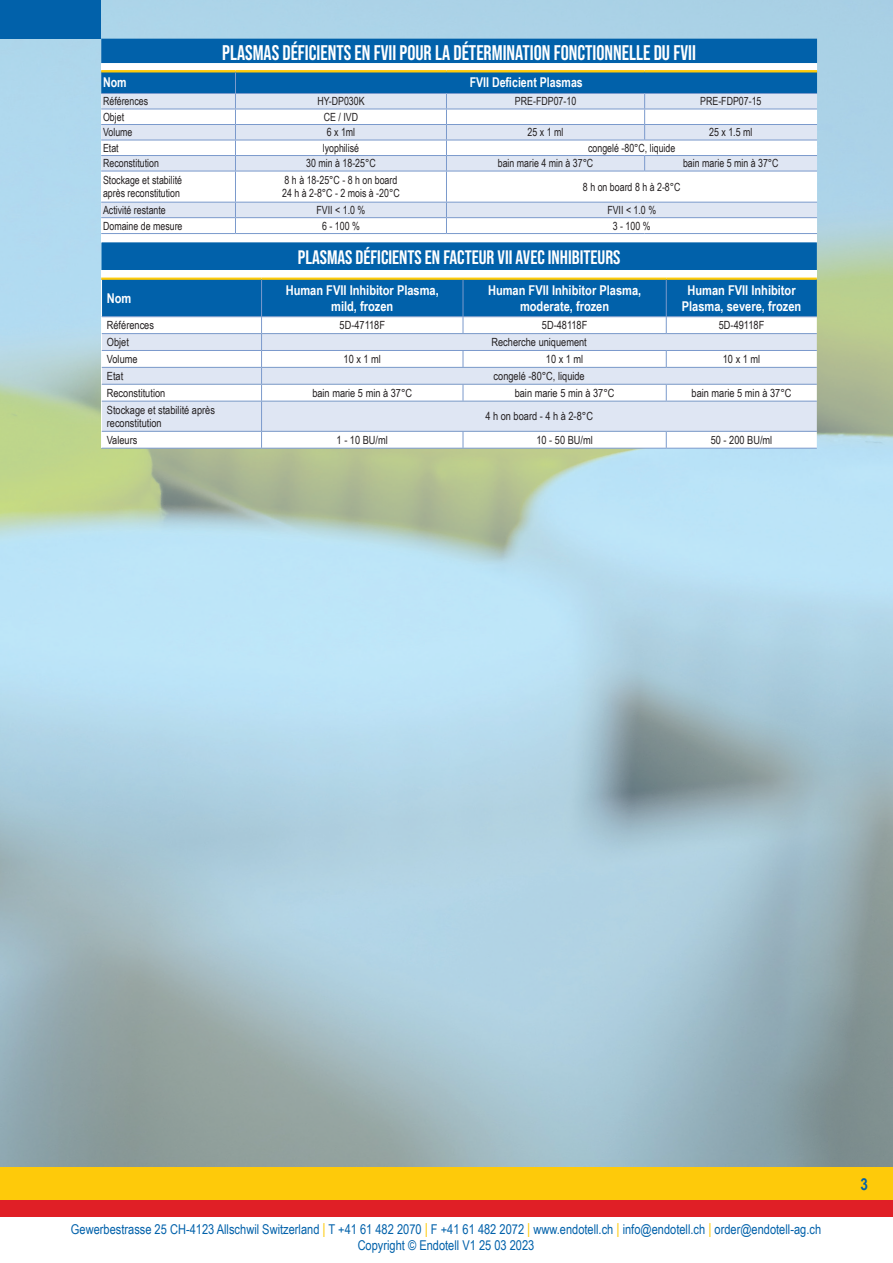
<style>
.page{position:relative;width:893px;height:1263px;background:#fff}
.page>*{position:absolute;margin:0;border:0;box-sizing:border-box;transform-origin:0 0}
.t1{font:700 21.15px "Bebas Neue Pro";color:#fff;scale:.96 1}
.t2{font:700 19.5px "Bebas Neue Pro";color:#fff}
.t3{font:700 16.5px "Arial Narrow";color:#0161aa}
.t4{font:13.5px/16.2px "Arial Narrow";color:#0161aa;text-align:center}
.t5{font:700 13.5px/16.2px "Arial Narrow";color:#fff;text-align:center}
.t6{font:700 13.5px "Arial Narrow";color:#fff;scale:.96 1}
.t7{font:11.25px/12.6px "Arial Narrow";color:#231f20;scale:.96 1}
.t8{font:11.25px/13.5px "Arial Narrow";color:#231f20}
.s1{font-size:27px;color:#feca0a}
</style>
<div class="page">
<img style="left:0;top:0;width:893px;height:1167px">
<div style="left:0;top:1167px;width:893px;height:33px;background:#feca0a"></div>
<div style="left:0;top:1200px;width:893px;height:17px;background:#e01f26"></div>
<div style="left:0;top:0;width:101px;height:39px;background:#0161aa"></div>
<div style="left:101px;top:39px;width:716px;height:203px;background:#fff"></div>
<svg style="left:101px;top:201px;width:716px;height:1px"></svg>
<hr style="left:101px;top:233px;width:134px;height:1px;background:#7b9acc">
<hr style="left:235px;top:233px;width:211px;height:1px;background:#7b9acc">
<hr style="left:446px;top:233px;width:199px;height:1px;background:#7b9acc">
<hr style="left:645px;top:233px;width:172px;height:1px;background:#7b9acc">
<hr style="left:101px;top:171px;width:134px;height:1px;background:#7b9acc">
<hr style="left:235px;top:171px;width:211px;height:1px;background:#7b9acc">
<hr style="left:446px;top:171px;width:199px;height:1px;background:#7b9acc">
<hr style="left:645px;top:171px;width:172px;height:1px;background:#7b9acc">
<hr style="left:235px;top:171px;width:1px;height:31px;background:#7b9acc">
<hr style="left:446px;top:171px;width:1px;height:31px;background:#7b9acc">
<svg style="left:101px;top:203px;width:716px;height:30px"></svg>
<hr style="left:101px;top:202px;width:134px;height:1px;background:#7b9acc">
<hr style="left:235px;top:202px;width:211px;height:1px;background:#7b9acc">
<hr style="left:446px;top:202px;width:199px;height:1px;background:#7b9acc">
<hr style="left:645px;top:202px;width:172px;height:1px;background:#7b9acc">
<hr style="left:101px;top:217px;width:134px;height:1px;background:#7b9acc">
<hr style="left:235px;top:217px;width:211px;height:1px;background:#7b9acc">
<hr style="left:446px;top:217px;width:199px;height:1px;background:#7b9acc">
<hr style="left:645px;top:217px;width:172px;height:1px;background:#7b9acc">
<svg style="left:101px;top:39px;width:716px;height:132px"></svg>
<div style="left:102px;top:242px;width:715px;height:74px;background:#0161aa"></div>
<div style="left:102px;top:270px;width:715px;height:9px;background:#fff"></div>
<svg style="left:102px;top:317px;width:715px;height:131px"></svg>
<svg style="left:102px;top:334px;width:715px;height:97px;fill:#dfe6f3"></svg>
<hr style="left:101px;top:278px;width:161px;height:2px;background:#feca0a">
<hr style="left:262px;top:278px;width:201px;height:2px;background:#feca0a">
<hr style="left:463px;top:278px;width:203px;height:2px;background:#feca0a">
<hr style="left:666px;top:278px;width:151px;height:2px;background:#feca0a">
<hr style="left:101px;top:448px;width:161px;height:1px;background:#7b9acc">
<hr style="left:262px;top:448px;width:201px;height:1px;background:#7b9acc">
<hr style="left:463px;top:448px;width:203px;height:1px;background:#7b9acc">
<hr style="left:666px;top:448px;width:151px;height:1px;background:#7b9acc">
<hr style="left:101px;top:280px;width:1px;height:37px;background:#fff">
<svg style="left:101px;top:317px;width:1px;height:84px"></svg>
<hr style="left:101px;top:401px;width:1px;height:30px;background:#fff">
<svg style="left:101px;top:431px;width:1px;height:17px"></svg>
<hr style="left:261px;top:280px;width:1px;height:36px;background:#7b9acc">
<hr style="left:463px;top:280px;width:1px;height:36px;background:#7b9acc">
<hr style="left:666px;top:280px;width:1px;height:36px;background:#7b9acc">
<hr style="left:102px;top:316px;width:160px;height:1px;background:#7b9acc">
<hr style="left:262px;top:316px;width:201px;height:1px;background:#7b9acc">
<hr style="left:463px;top:316px;width:203px;height:1px;background:#7b9acc">
<svg style="left:463px;top:317px;width:1px;height:16px"></svg>
<hr style="left:666px;top:316px;width:151px;height:1px;background:#7b9acc">
<svg style="left:666px;top:317px;width:1px;height:16px"></svg>
<hr style="left:102px;top:333px;width:160px;height:1px;background:#7b9acc">
<hr style="left:262px;top:333px;width:201px;height:1px;background:#7b9acc">
<hr style="left:463px;top:333px;width:203px;height:1px;background:#7b9acc">
<hr style="left:666px;top:333px;width:151px;height:1px;background:#7b9acc">
<hr style="left:102px;top:350px;width:160px;height:1px;background:#7b9acc">
<hr style="left:262px;top:350px;width:201px;height:1px;background:#7b9acc">
<hr style="left:463px;top:350px;width:203px;height:1px;background:#7b9acc">
<svg style="left:463px;top:351px;width:1px;height:16px"></svg>
<hr style="left:666px;top:350px;width:151px;height:1px;background:#7b9acc">
<svg style="left:666px;top:351px;width:1px;height:16px"></svg>
<hr style="left:102px;top:367px;width:160px;height:1px;background:#7b9acc">
<hr style="left:262px;top:367px;width:201px;height:1px;background:#7b9acc">
<hr style="left:463px;top:367px;width:203px;height:1px;background:#7b9acc">
<hr style="left:666px;top:367px;width:151px;height:1px;background:#7b9acc">
<hr style="left:102px;top:384px;width:160px;height:1px;background:#7b9acc">
<hr style="left:262px;top:384px;width:201px;height:1px;background:#7b9acc">
<svg style="left:261px;top:317px;width:1px;height:84px"></svg>
<hr style="left:463px;top:384px;width:203px;height:1px;background:#7b9acc">
<svg style="left:463px;top:385px;width:1px;height:16px"></svg>
<hr style="left:666px;top:384px;width:151px;height:1px;background:#7b9acc">
<svg style="left:666px;top:385px;width:1px;height:16px"></svg>
<hr style="left:102px;top:401px;width:160px;height:1px;background:#7b9acc">
<hr style="left:262px;top:401px;width:201px;height:1px;background:#7b9acc">
<hr style="left:261px;top:401px;width:1px;height:30px;background:#7b9acc">
<hr style="left:463px;top:401px;width:203px;height:1px;background:#7b9acc">
<hr style="left:666px;top:401px;width:151px;height:1px;background:#7b9acc">
<hr style="left:102px;top:431px;width:160px;height:1px;background:#7b9acc">
<hr style="left:262px;top:431px;width:201px;height:1px;background:#7b9acc">
<svg style="left:261px;top:432px;width:1px;height:16px"></svg>
<hr style="left:463px;top:431px;width:203px;height:1px;background:#7b9acc">
<svg style="left:463px;top:432px;width:1px;height:16px"></svg>
<hr style="left:666px;top:431px;width:151px;height:1px;background:#7b9acc">
<svg style="left:666px;top:432px;width:1px;height:16px"></svg>
<p class="t1" style="left:222px;top:40px;width:495px">PLASMAS DÉFICIENTS EN FVII POUR LA DÉTERMINATION FONCTIONNELLE DU FVII</p>
<p class="t6" style="left:103px;top:72px;width:26px">Nom</p>
<p class="t6" style="left:470px;top:72px;width:119px">FVII Deficient Plasmas</p>
<p class="t7" style="left:103px;top:95px;width:49px">Références</p>
<p class="t7" style="left:317px;top:95px;width:51px">HY-DP030K</p>
<p class="t7" style="left:515px;top:95px;width:65px">PRE-FDP07-10</p>
<p class="t7" style="left:700px;top:95px;width:65px">PRE-FDP07-15</p>
<p class="t7" style="left:103px;top:110px;width:23px">Objet</p>
<p class="t7" style="left:324px;top:110px;width:37px">CE / IVD</p>
<p class="t7" style="left:103px;top:126px;width:32px">Volume</p>
<p class="t7" style="left:327px;top:126px;width:31px">6 x 1ml</p>
<p class="t7" style="left:528px;top:126px;width:39px">25 x 1 ml</p>
<p class="t7" style="left:709px;top:126px;width:46px">25 x 1.5 ml</p>
<p class="t7" style="left:103px;top:141px;width:18px">Etat</p>
<p class="t7" style="left:323px;top:141px;width:39px">lyophilisé</p>
<p class="t7" style="left:588px;top:141px;width:92px">congelé -80°C, liquide</p>
<p class="t7" style="left:103px;top:157px;width:60px">Reconstitution</p>
<p class="t7" style="left:306px;top:157px;width:74px">30 min à 18-25°C</p>
<p class="t7" style="left:498px;top:157px;width:101px">bain marie 4 min à 37°C</p>
<p class="t7" style="left:683px;top:157px;width:101px">bain marie 5 min à 37°C</p>
<p class="t7" style="left:103px;top:174px;width:84px">Stockage et stabilité après reconstitution</p>
<p class="t7" style="left:282px;top:174px;width:124px">8 h à 18-25°C - 8 h on board<br>24 h à 2-8°C - 2 mois à -20°C</p>
<p class="t7" style="left:583px;top:180px;width:103px">8 h on board 8 h à 2-8°C</p>
<p class="t7" style="left:103px;top:203px;width:67px">Activité restante</p>
<p class="t7" style="left:317px;top:203px;width:52px">FVII &lt; 1.0 %</p>
<p class="t7" style="left:607px;top:203px;width:52px">FVII &lt; 1.0 %</p>
<p class="t7" style="left:103px;top:219px;width:84px">Domaine de mesure</p>
<p class="t7" style="left:322px;top:219px;width:41px">6 - 100 %</p>
<p class="t7" style="left:613px;top:219px;width:41px">3 - 100 %</p>
<p class="t2" style="left:298px;top:246px;width:324px">PLASMAS DÉFICIENTS EN FACTEUR VII AVEC INHIBITEURS</p>
<p class="t5" style="left:107px;top:289px;width:26px">Nom</p>
<p class="t5" style="left:286px;top:281px;width:155px">Human FVII Inhibitor Plasma, mild, frozen</p>
<p class="t5" style="left:488px;top:281px;width:155px">Human FVII Inhibitor Plasma, moderate, frozen</p>
<p class="t5" style="left:682px;top:281px;width:121px">Human FVII Inhibitor<br>Plasma, severe, frozen</p>
<p class="t8" style="left:107px;top:318px;width:49px">Références</p>
<p class="t8" style="left:340px;top:318px;width:47px">5D-47118F</p>
<p class="t8" style="left:542px;top:318px;width:47px">5D-48118F</p>
<p class="t8" style="left:719px;top:318px;width:47px">5D-49118F</p>
<p class="t8" style="left:107px;top:335px;width:24px">Objet</p>
<p class="t8" style="left:491px;top:335px;width:97px">Recherche uniquement</p>
<p class="t8" style="left:107px;top:352px;width:32px">Volume</p>
<p class="t8" style="left:344px;top:352px;width:39px">10 x 1 ml</p>
<p class="t8" style="left:546px;top:352px;width:39px">10 x 1 ml</p>
<p class="t8" style="left:723px;top:352px;width:39px">10 x 1 ml</p>
<p class="t8" style="left:107px;top:369px;width:18px">Etat</p>
<p class="t8" style="left:494px;top:369px;width:93px">congelé -80°C, liquide</p>
<p class="t8" style="left:107px;top:386px;width:60px">Reconstitution</p>
<p class="t8" style="left:312px;top:386px;width:101px">bain marie 5 min à 37°C</p>
<p class="t8" style="left:515px;top:386px;width:101px">bain marie 5 min à 37°C</p>
<p class="t8" style="left:692px;top:386px;width:101px">bain marie 5 min à 37°C</p>
<p class="t8" style="left:107px;top:402px;width:110px">Stockage et stabilité après reconstitution</p>
<p class="t8" style="left:485px;top:409px;width:109px">4 h on board - 4 h à 2-8°C</p>
<p class="t8" style="left:107px;top:433px;width:32px">Valeurs</p>
<p class="t8" style="left:337px;top:433px;width:53px">1 - 10 BU/ml</p>
<p class="t8" style="left:536px;top:433px;width:58px">10 - 50 BU/ml</p>
<p class="t8" style="left:711px;top:433px;width:63px">50 - 200 BU/ml</p>
<p class="t4" style="left:71px;top:1221px;width:752px">Gewerbestrasse 25 CH-4123 Allschwil Switzerland <span class="s1">ı</span> T +41 61 482 2070 <span class="s1">ı</span> F +41 61 482 2072 <span class="s1">ı</span> www.endotell.ch <span class="s1">ı</span> info@endotell.ch <span class="s1">ı</span> order@endotell-ag.ch<br>Copyright © Endotell V1 25 03 2023</p>
<h3 class="t3" style="left:860px;top:1172px;width:9px">3</h3>
</div>
